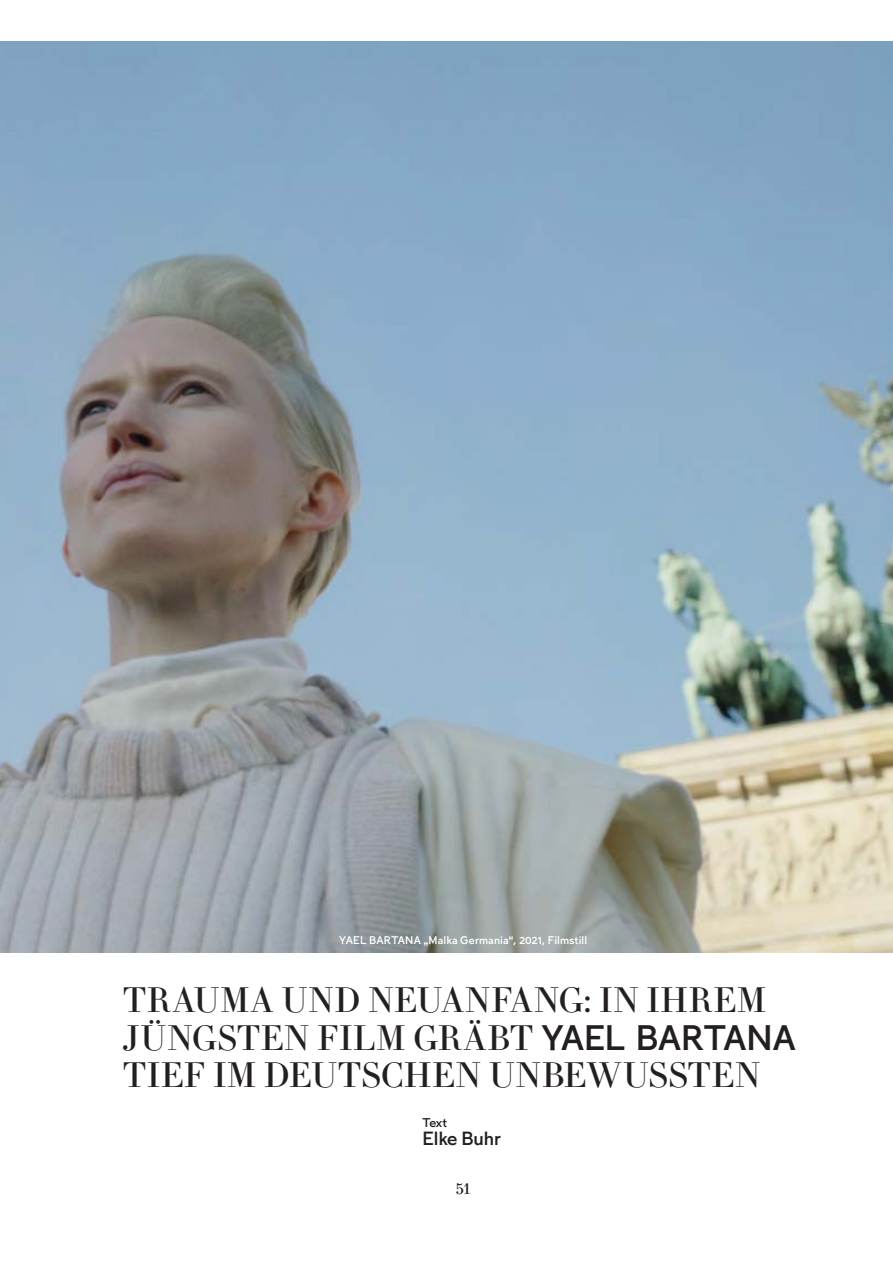
<style>
.page{position:relative;width:893px;height:1263px;background:#fff}
.page>*{position:absolute;margin:0;border:0;box-sizing:border-box;transform-origin:0 0}
.t1{font:34.35px/37.3px "Le Jeune Deck";letter-spacing:.02em;color:#231f20}
.t2{font:500 17.85px "Left 3.5";letter-spacing:-.01em;color:#231f20}
.t3{font:14.85px "Le Jeune Text";color:#231f20}
.t4{font:500 11.85px "Left 3.5";color:#231f20}
.t5{font:500 10.35px "Left 3.5";letter-spacing:.015em;color:#fff}
.s1{font-family:"Left 3.5";font-weight:500;font-size:33.15px}
</style>
<div class="page">
<img style="left:0;top:42px;width:893px;height:910px">
<p class="t5" style="left:339px;top:933px;width:249px">YAEL BARTANA „Malka Germania“, 2021, Filmstill</p>
<p class="t1" style="left:123px;top:980px;width:674px">TRAUMA UND NEUANFANG: IN IHREM<br>JÜNGSTEN FILM GRÄBT <span class="s1">YAEL BARTANA<br></span>TIEF IM DEUTSCHEN UNBEWUSSTEN</p>
<p class="t4" style="left:422px;top:1115px;width:26px">Text</p>
<p class="t2" style="left:422px;top:1127px;width:80px">Elke Buhr</p>
<p class="t3" style="left:456px;top:1178px;width:15px">51</p>
</div>
